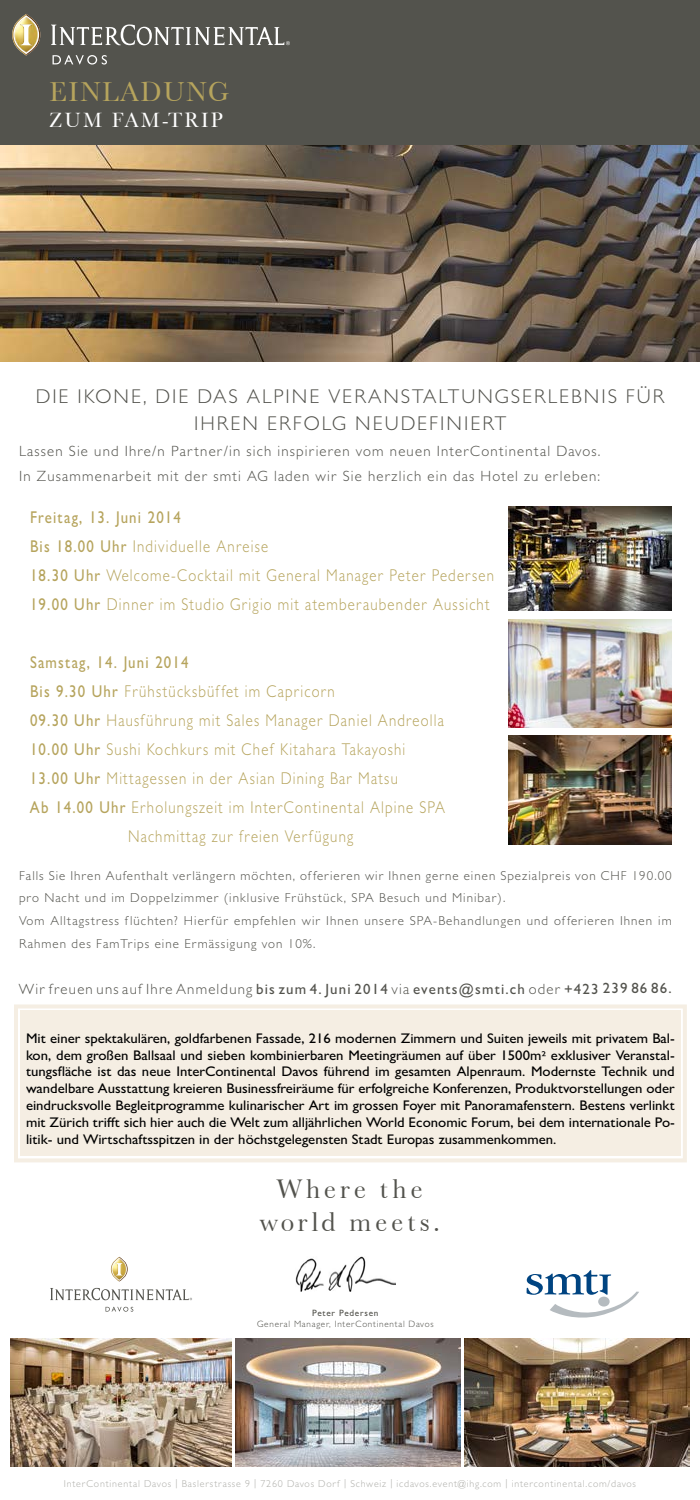
<style>
.page{position:relative;width:700px;height:1500px;background:#fff}
.page>*{position:absolute;margin:0;border:0;box-sizing:border-box;transform-origin:0 0}
.t1{font:28px "Baskerville No 2 BT";letter-spacing:.05em;color:#b6a45d}
.t2{font:27.5px/33.1px "Baskerville No 2 BT";letter-spacing:.1em;color:#53534d;text-align:center}
.t3{font:21.1px "Baskerville No 2 BT";letter-spacing:.1em;color:#fff}
.t4{font:300 20px/26.4px "Gill Sans MT Pro";letter-spacing:.1em;color:#53534d;text-align:center}
.t5{font:300 17.1px/28.9px "Gill Sans MT Pro";letter-spacing:.08em;color:#b6a45d;scale:.87 1}
.t6{font:500 17.1px "Gill Sans MT Pro";letter-spacing:.08em;color:#b6a45d;scale:.87 1}
.t7{font:300 14.9px/25.2px "Gill Sans MT Pro";letter-spacing:.08em;color:#53534d}
.t8{font:500 14.9px "Gill Sans MT Pro";letter-spacing:.08em;color:#53534d}
.t9{font:500 14px/16.8px "Gill Sans MT Pro";color:#000;text-align:justify;scale:1.05 1}
.t10{font:300 13px/22.8px "Gill Sans MT Pro";letter-spacing:.08em;color:#53534d}
.t11{font:300 10px "Gill Sans MT Pro";letter-spacing:.08em;color:#afafaa}
.t12{font:300 9.2px "Gill Sans MT Pro";color:#53534d}
.t13{font:500 9.2px "Gill Sans MT Pro";letter-spacing:.08em;color:#53534d}
.s1{font-weight:500}
.s2{font-weight:300}
</style>
<div class="page">
<div style="left:0;top:0;width:700px;height:150px;background:#53534d"></div>
<svg style="left:12px;top:14px;width:28px;height:42px"></svg>
<svg style="left:51px;top:24px;width:239px;height:21px"></svg>
<svg style="left:53px;top:55px;width:54px;height:10px"></svg>
<img style="left:0;top:145px;width:700px;height:217px">
<img style="left:295px;top:1257px;width:101px;height:34px">
<svg style="left:527px;top:1270px;width:112px;height:48px"></svg>
<div style="left:598px;top:1297px;width:12px;height:10px;background:#b5bbbf;border-radius:50%"></div>
<img style="left:11px;top:1339px;width:221px;height:128px">
<img style="left:235px;top:1339px;width:226px;height:128px">
<img style="left:465px;top:1339px;width:225px;height:128px">
<img style="left:508px;top:620px;width:164px;height:107px">
<img style="left:508px;top:735px;width:164px;height:109px">
<img style="left:508px;top:506px;width:164px;height:105px">
<div style="left:14px;top:1004px;width:673px;height:159px;background:#f5eee3"></div>
<div style="left:22px;top:1013px;width:657px;height:141px;border:4px solid #f5eee3"></div>
<svg style="left:111px;top:1257px;width:17px;height:25px"></svg>
<svg style="left:50px;top:1288px;width:142px;height:12px"></svg>
<svg style="left:106px;top:1307px;width:27px;height:5px"></svg>
<h1 class="t1" style="left:50px;top:74px;width:182px">einladung</h1>
<h3 class="t3" style="left:50px;top:107px;width:175px">zum fam-trip</h3>
<h3 class="t4" style="left:36px;top:383px;width:630px">die ikone, die das alpine veranstaltungserlebnis für ihren erfolg neudefiniert</h3>
<p class="t7" style="left:19px;top:438px;width:583px">Lassen Sie und I hre/n Partner/in sich inspirieren vom neuen I nterContinental Davos.<br>I n Zusammenarbeit mit der smti AG laden wir Sie herzlich ein das Hotel zu erleben:</p>
<p class="t5" style="left:30px;top:503px;width:535px"><span class="s1">Freitag, 13. Juni 2014<br>Bis 18.00 Uhr</span> I ndividuelle Anreise<br><span class="s1">18.30 Uhr</span> Welcome-Cocktail mit General Manager Peter Pedersen <span class="s1">19.00 Uhr</span> Dinner im Studio Grigio mit atemberaubender Aussicht</p>
<p class="t6" style="left:30px;top:652px;width:184px">Samstag, 14. Juni 2014</p>
<p class="t5" style="left:30px;top:677px;width:352px"><span class="s1">Bis 9.30 Uhr</span> Frühstücksbüffet im Capricorn</p>
<p class="t5" style="left:30px;top:706px;width:477px"><span class="s1">09.30 Uhr</span> Hausführung mit Sales Manager Daniel Andreolla</p>
<p class="t5" style="left:30px;top:735px;width:433px"><span class="s1">10.00 Uhr</span> Sushi Kochkurs mit Chef Kitahara Takayoshi</p>
<p class="t5" style="left:30px;top:763px;width:424px"><span class="s1">13.00 Uhr</span> Mittagessen in der Asian Dining Bar Matsu</p>
<p class="t5" style="left:30px;top:792px;width:459px"><span class="s1">Ab 14.00 Uhr</span> Erholungszeit im I nterContinental Alpine SPA</p>
<p class="t5" style="left:128px;top:821px;width:260px">N achmittag zur freien Verfügung</p>
<p class="t10" style="left:19px;top:864px;width:654px">Falls Sie I hren Aufenthalt verlängern möchten, offerieren wir I hnen gerne einen Spezialpreis von CHF 190.00 pro Nacht und im Doppelzimmer (inklusive Frühstück, SPA</p>
<p class="t10" style="left:19px;top:886px;width:654px;text-indent:360px">Besuch und Minibar).<br>Vom Alltagstress flüchten? H ierfür empfehlen wir I hnen unsere SPA-Behandlungen und offerieren I hnen im<br>Rahmen des FamTrips eine Ermässigung von 10%.</p>
<p class="t8" style="left:19px;top:980px;width:654px"><span class="s2">Wir freuen uns auf I hre Anmeldung</span> bis zum 4. Juni 2014 <span class="s2">via</span> events@smti.ch <span class="s2">oder</span> +423 239 86 86.</p>
<p class="t9" style="left:26px;top:1030px;width:619px">Mit einer spektakulären, goldfarbenen Fassade, 216 modernen Zimmern und Suiten jeweils mit privatem Bal&shy;kon, dem großen Ballsaal und sieben kombinierbaren Meetingräumen auf über 1500m² exklusiver Veranstal&shy;tungsfläche ist das neue InterContinental Davos führend im gesamten Alpenraum. Modernste Technik und wandelbare Ausstattung kreieren Businessfreiräume für erfolgreiche Konferenzen, Produktvorstellungen oder eindrucksvolle Begleitprogramme kulinarischer Art im grossen Foyer mit Panoramafenstern. Bestens verlinkt mit Zürich trifft sich hier auch die Welt zum alljährlichen World Economic Forum, bei dem internationale Po&shy;litik- und Wirtschaftsspitzen in der höchstgelegensten Stadt Europas zusammenkommen.</p>
<h2 class="t2" style="left:260px;top:1172px;width:182px">Where the world meets.</h2>
<p class="t13" style="left:312px;top:1307px;width:68px">Peter Pedersen</p>
<p class="t12" style="left:257px;top:1319px;width:178px">General Manager, I nterContinental Davos</p>
<p class="t11" style="left:64px;top:1477px;width:574px">I nterContinental Davos | Baslerstrasse 9 | 7260 Davos Dorf | Schweiz | icdavos.event@ihg.com | intercontinental.com/davos</p>
</div>
